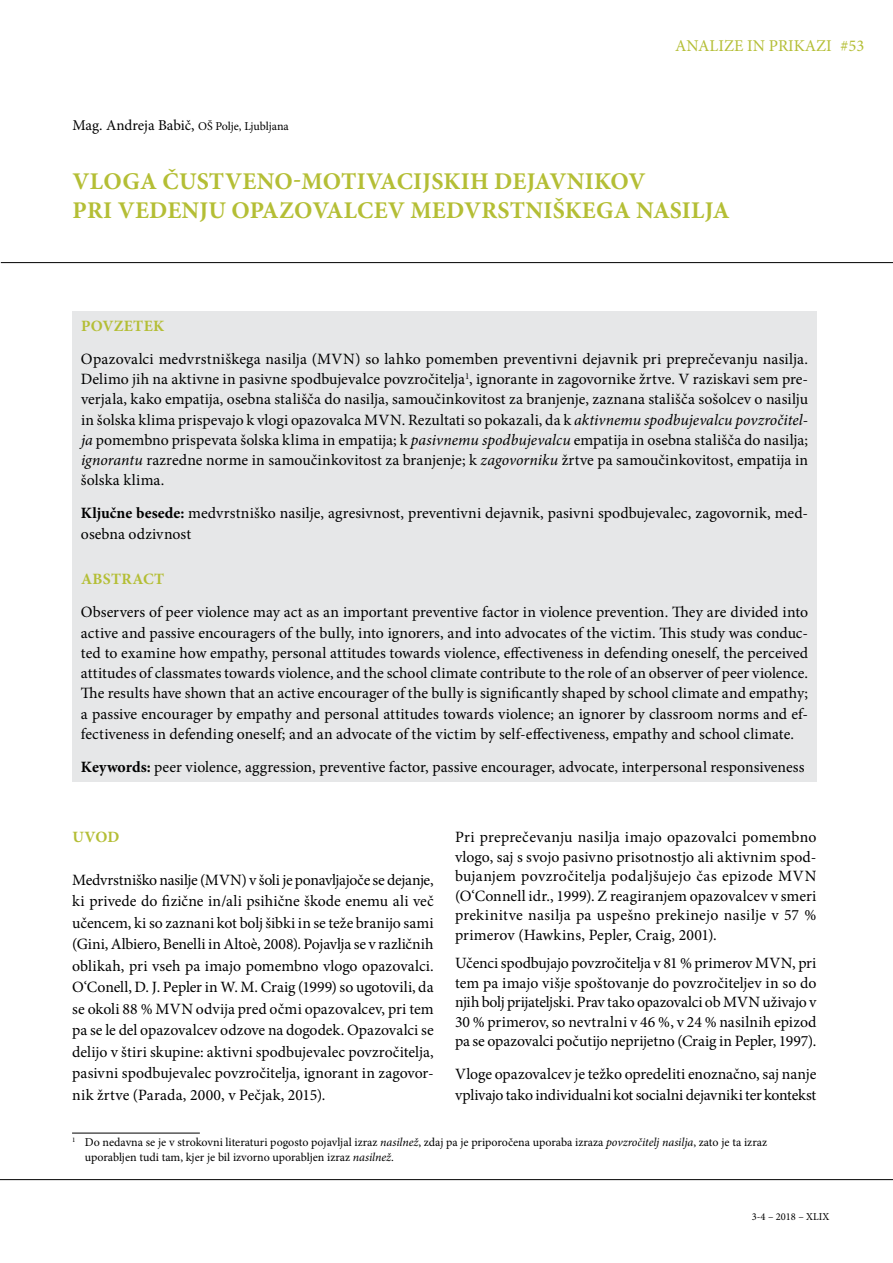
<style>
.page{position:relative;width:893px;height:1263px;background:#fff}
.page>*{position:absolute;margin:0;border:0;box-sizing:border-box;transform-origin:0 0}
.t1{font:700 24px/28.8px "Minion Pro";letter-spacing:.01em;color:#b4be35}
.t2{font:16.5px "Minion Pro";color:#b4be35}
.t3{font:15.75px/20.2px "Minion Pro";color:#000;text-align:justify}
.t4{font:700 15.75px "Minion Pro";letter-spacing:.015em;color:#b4be35}
.t5{font:15px "Minion Pro";letter-spacing:-.005em;color:#000}
.t6{font:12px/14.4px "Minion Pro";color:#000}
.t7{font:10.5px "Minion Pro";color:#000}
.s1{font-size:12px}
.s2{font-style:italic}
.s3{font-weight:700}
</style>
<div class="page">
<hr style="left:0;top:1179px;width:893px;height:1px;background:#000">
<hr style="left:1px;top:262px;width:892px;height:1px;background:#000">
<div style="left:72px;top:311px;width:745px;height:470px;background:#e6e7e8"></div>
<hr style="left:72px;top:1133px;width:128px;height:1px;background:#000">
<p class="t5" style="left:72px;top:115px;width:218px">Mag. Andreja Babič, <span class="s1">OŠ Polje, Ljubljana</span></p>
<p class="t2" style="left:675px;top:35px;width:191px">ANALIZE IN PRIKAZI #53</p>
<h1 class="t1" style="left:73px;top:167px;width:575px">VLOGA ČUSTVENO-MOTIVACIJSKIH DEJAVNIKOV<br>PRI VEDENJU OPAZOVALCEV MEDVRSTNIŠ</h1>
<h1 class="t1" style="left:565px;top:195px;width:35px">KEGA</h1>
<h1 class="t1" style="left:636px;top:195px;width:15px">NASILJA</h1>
<p class="t4" style="left:81px;top:315px;width:82px">POVZETEK</p>
<p class="t3" style="left:81px;top:349px;width:729px">Opazovalci medvrstniškega nasilja (MVN) so lahko pomemben preventivni dejavnik pri preprečevanju nasilja.<br>Delimo jih na aktivne in pasivne spodbujevalce povzročitelja<sup>1</sup>, ignorante in zagovornike žrtve. V raziskavi sem pre&shy;verjala, kako empatija, osebna stališča do nasilja, samoučinkovitost za branjenje, zaznana stališča sošolcev o nasilju in šolska klima prispevajo k vlogi opazovalca MVN. Rezultati so pokazali, da k <span class="s2">aktivnemu spodbujevalcu povzročitel&shy;ja</span> pomembno prispevata šolska klima in empatija; k <span class="s2">pasivnemu spodbujevalcu</span> empatija in osebna stališča do nasilja; <span class="s2">ignorantu</span> razredne norme in samoučinkovitost za branjenje; k <span class="s2">zagovorniku</span> žrtve pa samoučinkovitost, empatija in šolska klima.</p>
<p class="t3" style="left:81px;top:503px;width:729px"><span class="s3">KLJUČNE BESEDE:</span> medvrstniško nasilje, agresivnost, preventivni dejavnik, pasivni spodbujevalec, zagovornik, med&shy;osebna odzivnost</p>
<p class="t4" style="left:81px;top:568px;width:12px">ABSTRA</p>
<p class="t4" style="left:143px;top:568px;width:22px">CT</p>
<p class="t3" style="left:81px;top:602px;width:729px">Observers of peer violence may act as an important preventive factor in violence prevention. They are divided into active and passive encouragers of the bully, into ignorers, and into advocates of the victim. This study was conduc&shy;ted to examine how empathy, personal attitudes towards violence, effectiveness in defending oneself, the perceived attitudes of classmates towards violence, and the school climate contribute to the role of an observer of peer violence.<br>The results have shown that an active encourager of the bully is significantly shaped by school climate and empathy; a passive encourager by empathy and personal attitudes towards violence; an ignorer by classroom norms and ef&shy;fectiveness in defending oneself; and an advocate of the victim by self-effectiveness, empathy and school climate.</p>
<p class="t3" style="left:81px;top:757px;width:725px"><span class="s3">KEYWORDS:</span> peer violence, aggression, preventive factor, passive encourager, advocate, interpersonal responsiveness</p>
<p class="t4" style="left:72px;top:826px;width:48px">UVOD</p>
<p class="t3" style="left:72px;top:869px;width:363px;line-height:21.5px">Medvrstniško nasilje (MVN) v šoli je ponavljajoče se dejanje, ki privede do fizične in/ali psihične škode enemu ali več učencem, ki so zaznani kot bolj šibki in se teže branijo sami (Gini, Albiero, Benelli in Altoè, 2008). Pojavlja se v različnih oblikah, pri vseh pa imajo pomembno vlogo opazovalci.<br>O‘Conell, D. J. Pepler in W. M. Craig (1999) so ugotovili, da se okoli 88 % MVN odvija pred očmi opazovalcev, pri tem pa se le del opazovalcev odzove na dogodek. Opazovalci se delijo v štiri skupine: aktivni spodbujevalec povzročitelja, pasivni spodbujevalec povzročitelja, ignorant in zagovor&shy;nik žrtve (Parada, 2000, v Pečjak, 2015).</p>
<p class="t3" style="left:455px;top:827px;width:363px;line-height:19.6px">Pri preprečevanju nasilja imajo opazovalci pomembno vlogo, saj s svojo pasivno prisotnostjo ali aktivnim spod&shy;bujanjem povzročitelja podaljšujejo čas epizode MVN (O‘Connell idr., 1999). Z reagiranjem opazovalcev v smeri prekinitve nasilja pa uspešno prekinejo nasilje v 57 % primerov (Hawkins, Pepler, Craig, 2001).</p>
<p class="t3" style="left:455px;top:953px;width:363px;line-height:19.5px">Učenci spodbujajo povzročitelja v 81 % primerov MVN, pri tem pa imajo višje spoštovanje do povzročiteljev in so do njih bolj prijateljski. Prav tako opazovalci ob MVN uživajo v 30 % primerov, so nevtralni v 46 %, v 24 % nasilnih epizod pa se opazovalci počutijo neprijetno (Craig in Pepler, 1997).</p>
<p class="t3" style="left:455px;top:1064px;width:363px">Vloge opazovalcev je težko opredeliti enoznačno, saj nanje vplivajo tako individualni kot socialni dejavniki ter kontekst</p>
<p class="t6" style="left:85px;top:1135px;width:684px;text-indent:-13px"><sup>1</sup> Do nedavna se je v strokovni literaturi pogosto pojavljal izraz <span class="s2">nasilnež</span>, zdaj pa je priporočena uporaba izraza <span class="s2">povzročitelj nasilja</span>, zato je ta izraz uporabljen tudi tam, kjer je bil izvorno uporabljen izraz <span class="s2">nasilnež</span>.</p>
<p class="t7" style="left:752px;top:1210px;width:79px">3-4 – 2018 – XLIX</p>
</div>
